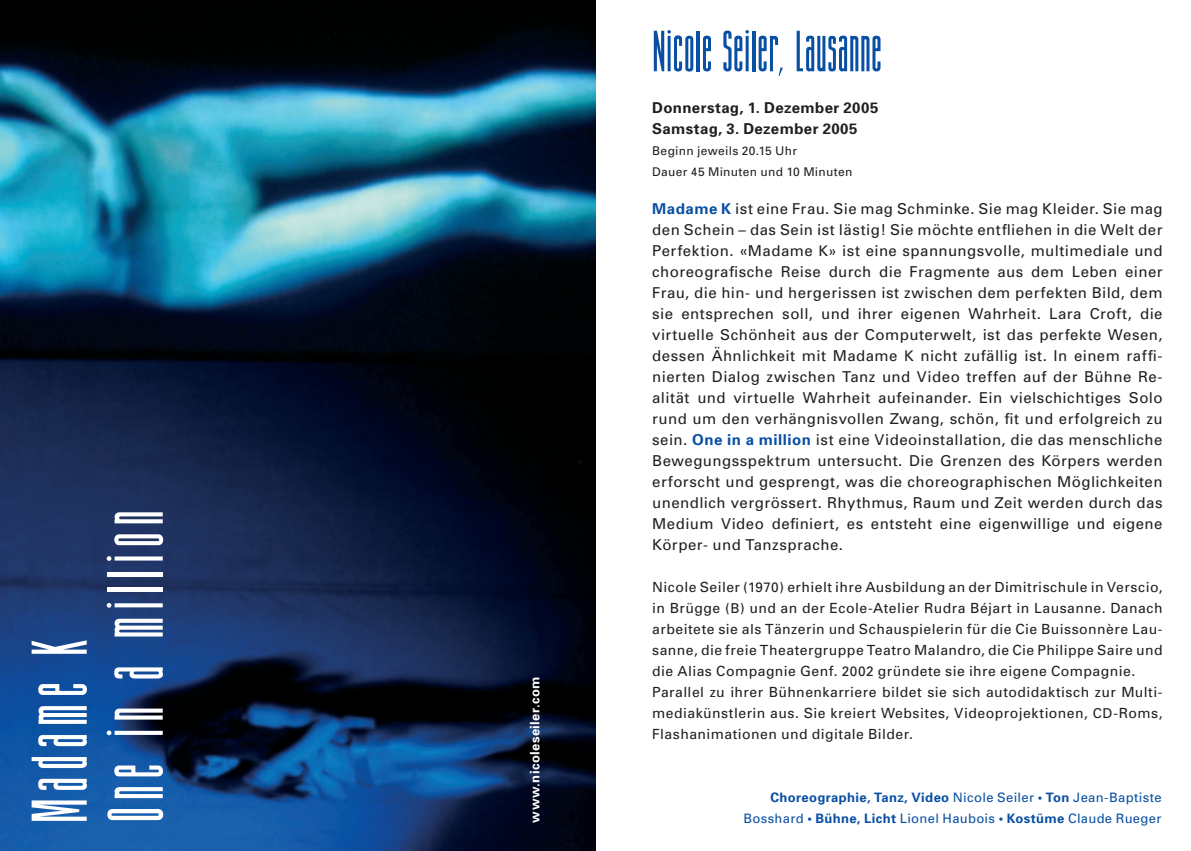
<style>
.page{position:relative;width:1191px;height:851px;background:#fff}
.page>*{position:absolute;margin:0;border:0;box-sizing:border-box;transform-origin:0 0}
.t1{font:700 68px/76px "Giotto FLF";letter-spacing:.09em;color:#fff}
.t2{font:700 50px "Giotto FLF";letter-spacing:-.005em;color:#094fa3}
.t3{font:15px/21px "Univers";letter-spacing:.03em;color:#231f20;text-align:justify}
.t4{font:700 15px/21px "Univers";letter-spacing:.025em;color:#231f20}
.t5{font:14px/21px "Univers";letter-spacing:.03em;color:#231f20}
.t6{font:700 13px "Univers";letter-spacing:.03em;color:#094fa3}
.t7{font:13px "Univers";letter-spacing:.025em;color:#094fa3}
.t8{font:700 13px "Univers";letter-spacing:.035em;color:#fff}
.t9{font:12px/21px "Univers";letter-spacing:.025em;color:#231f20}
.s1{font-weight:700;color:#094fa3}
.s2{font-size:14.6px}
.s3{font-size:13.6px}
.s4{font-weight:400}
.s5{font-weight:700}
</style>
<div class="page">
<img style="left:0;top:0;width:595px;height:850px">
<h1 class="t1" style="left:22px;top:822px;width:313px;rotate:-90deg">Madame K<br>One in a million</h1>
<p class="t8" style="left:526px;top:822px;width:147px;rotate:-90deg">www.nicoleseiler.com</p>
<h2 class="t2" style="left:652px;top:25px;width:231px">Nicole Seiler, Lausanne</h2>
<p class="t4" style="left:652px;top:97px;width:228px">Donnerstag, 1. Dezember 2005<br>Samstag, 3. Dezember 2005</p>
<p class="t9" style="left:652px;top:140px;width:202px">Beginn jeweils 20.15 Uhr<br>Dauer 45 Minuten und 10 Minuten</p>
<p class="t3" style="left:652px;top:197px;width:512px"><span class="s1">Madame K</span> ist eine Frau. Sie mag Schminke. Sie mag Kleider. Sie mag den Schein – das Sein ist lästig! Sie möchte entfliehen in die Welt der Perfektion. «Madame <span class="s2">K»</span> ist eine spannungsvolle, multimediale und choreografische Reise durch die Fragmente aus dem Leben einer Frau, die hin- und hergerissen ist zwischen dem perfekten Bild, dem sie entsprechen soll, und ihrer eigenen Wahrheit. Lara Croft, die virtuelle Schönheit aus der Computerwelt, ist das perfekte Wesen, dessen Ähnlichkeit mit Madame <span class="s2">K</span> nicht zufällig ist. In einem raffi&shy;nierten Dialog zwischen Tanz und Video treffen auf der Bühne Re&shy;alität und virtuelle Wahrheit aufeinander. Ein vielschichtiges Solo rund um den verhängnisvollen Zwang, schön, fit und erfolgreich zu sein. <span class="s1">One in a million</span> ist eine Videoinstallation, die das menschliche Bewegungsspektrum untersucht. Die Grenzen des Körpers werden erforscht und gesprengt, was die choreographischen Möglichkeiten unendlich vergrössert. Rhythmus, Raum und Zeit werden durch das Medium Video definiert, es entsteht eine eigenwillige und eigene Körper- und Tanzsprache.</p>
<p class="t5" style="left:652px;top:576px;width:512px">Nicole Seiler (<span class="s3">1970</span>) erhielt ihre Ausbildung an der Dimitrischule in Verscio, in Brügge (<span class="s3">B</span>) und an der Ecole-Atelier Rudra Béjart in Lausanne. Danach arbeitete sie als Tänzerin und Schauspielerin für die Cie Buissonnère Lau&shy;sanne, die freie Theatergruppe Teatro Malandro, die Cie Philippe Saire und die Alias Compagnie Genf. <span class="s3">2002</span> gründete sie ihre eigene Compagnie.<br>Parallel zu ihrer Bühnenkarriere bildet sie sich autodidaktisch zur Multi&shy;mediakünstlerin aus. Sie kreiert Websites, Videoprojektionen, <span class="s3">CD</span>-Roms, Flashanimationen und digitale Bilder.</p>
<p class="t6" style="left:770px;top:788px;width:393px">Choreographie, Tanz, Video <span class="s4">Nicole Seiler</span> • Ton <span class="s4">Jean-Baptiste</span></p>
<p class="t7" style="left:743px;top:810px;width:419px">Bosshard <span class="s5">• Bühne, Licht</span> Lionel Haubois <span class="s5">• Kostüme</span> Claude Rueger</p>
</div>
